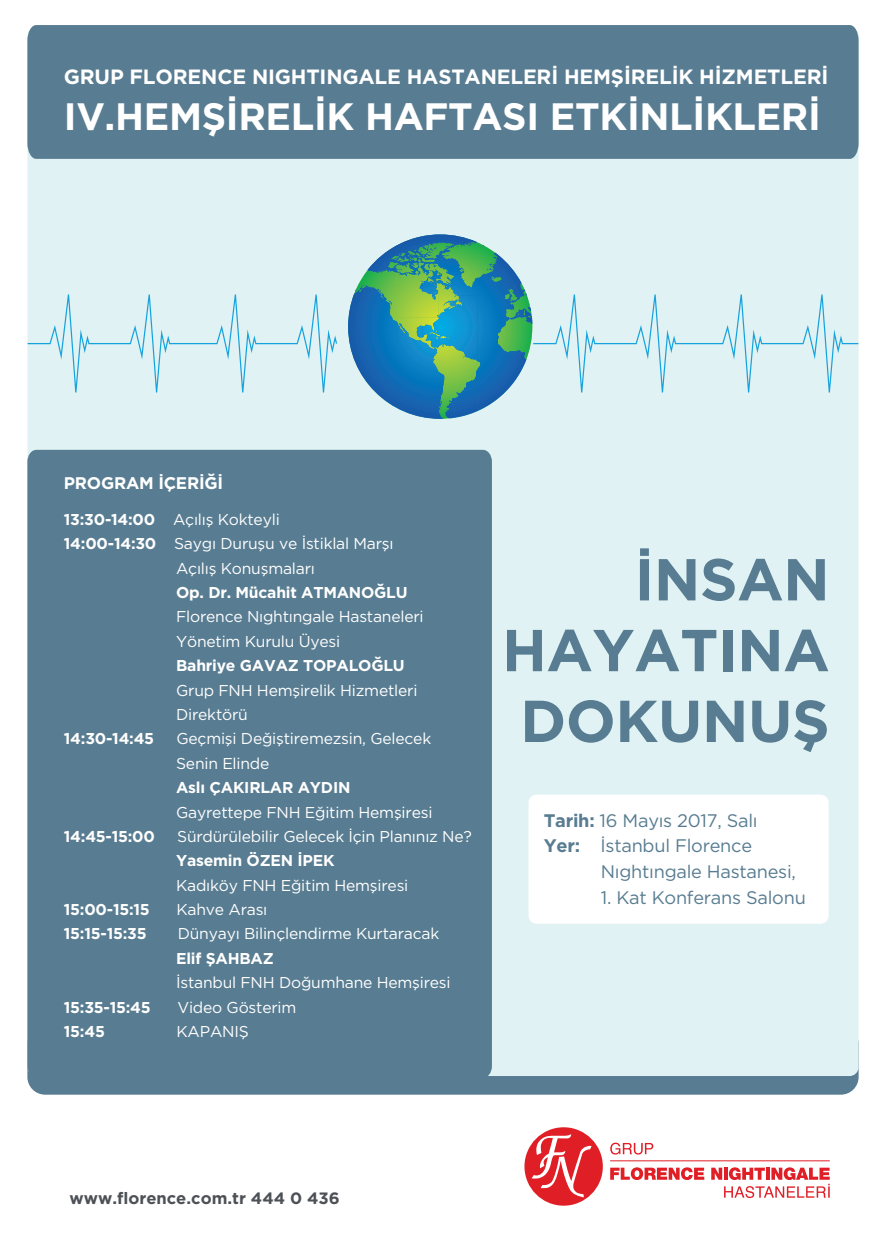
<style>
.page{position:relative;width:886px;height:1241px;background:#fff}
.page>*{position:absolute;margin:0;border:0;box-sizing:border-box;transform-origin:0 0}
.t1{font:700 58.94px/70.8px "Gotham";letter-spacing:-.01em;color:#587c91;text-align:right}
.t2{font:700 38.12px "Gotham";letter-spacing:-.01em;color:#fff}
.t3{font:700 20.62px "Gotham";letter-spacing:-.01em;color:#fff}
.t4{font:18.12px "Gotham";letter-spacing:-.015em;color:#587c91}
.t5{font:700 16.88px "Gotham";letter-spacing:-.015em;color:#fff}
.t6{font:700 16.44px "Gotham";color:#4d5156}
.t7{font:15.69px/24.4px "Gotham";letter-spacing:-.015em;color:#fff}
.t8{font:700 15.69px "Gotham";letter-spacing:-.015em;color:#fff}
.s1{font-weight:700}
</style>
<div class="page">
<div style="left:27px;top:1025px;width:831px;height:69px;background:#587c91;border-radius:18px"></div>
<div style="left:27px;top:159px;width:831px;height:916px;background:#e0f2f3"></div>
<svg style="left:27px;top:294px;width:310px;height:98px;background:#d5edf1"></svg>
<svg style="left:348px;top:234px;width:510px;height:185px;background:#aad3d7"></svg>
<div style="left:27px;top:450px;width:465px;height:627px;background:#587c91"></div>
<div style="left:27px;top:25px;width:831px;height:134px;background:#587c91"></div>
<div style="left:524px;top:1127px;width:79px;height:78px;background:#e01e26;border-radius:50%"></div>
<svg style="left:531px;top:1133px;width:60px;height:64px"></svg>
<svg style="left:610px;top:1167px;width:94px;height:12px"></svg>
<hr style="left:610px;top:1160px;width:220px;height:1px;background:#e01e26">
<svg style="left:711px;top:1167px;width:119px;height:30px"></svg>
<svg style="left:610px;top:1142px;width:43px;height:12px"></svg>
<div style="left:528px;top:794px;width:300px;height:129px;background:#fff;border-radius:8px"></div>
<h3 class="t3" style="left:64px;top:63px;width:766px">GRUP FLORENCE NIGHTINGALE HASTANELERİ HEMŞİRELİK HİZMETLERİ</h3>
<h2 class="t2" style="left:64px;top:91px;width:758px">IV.HEMŞİRELİK HAFTASI ETKİNLİKLERİ</h2>
<p class="t5" style="left:64px;top:471px;width:161px">PROGRAM İÇERİĞİ</p>
<p class="t7" style="left:64px;top:506px;width:217px"><span class="s1">13:30-14:00</span> Açılış Kokteyli</p>
<p class="t7" style="left:64px;top:531px;width:331px"><span class="s1">14:00-14:30</span> Saygı Duruşu ve İstiklal Marşı</p>
<p class="t7" style="left:176px;top:555px;width:140px">Açılış Konuşmaları</p>
<p class="t8" style="left:176px;top:582px;width:233px">Op. Dr. Mücahit ATMANOĞLU</p>
<p class="t7" style="left:176px;top:604px;width:249px">Florence Nıghtıngale Hastaneleri<br>Yönetim Kurulu Üyesi</p>
<p class="t8" style="left:176px;top:655px;width:230px">Bahriye GAVAZ TOPALOĞLU</p>
<p class="t7" style="left:176px;top:677px;width:243px">Grup FNH Hemşirelik Hizmetleri<br>Direktörü</p>
<p class="t8" style="left:64px;top:728px;width:92px">14:30-14:45</p>
<p class="t7" style="left:176px;top:726px;width:257px">Geçmişi Değiştiremezsin, Gelecek<br>Senin Elinde</p>
<p class="t8" style="left:176px;top:777px;width:176px">Aslı ÇAKIRLAR AYDIN</p>
<p class="t7" style="left:176px;top:799px;width:258px">Gayrettepe FNH Eğitim Hemşiresi</p>
<p class="t8" style="left:64px;top:825px;width:93px">14:45-15:00</p>
<p class="t7" style="left:177px;top:823px;width:296px">Sürdürülebilir Gelecek İçin Planınız Ne?</p>
<p class="t8" style="left:176px;top:850px;width:160px">Yasemin ÖZEN İPEK</p>
<p class="t7" style="left:176px;top:872px;width:234px">Kadıköy FNH Eğitim Hemşiresi</p>
<p class="t8" style="left:64px;top:899px;width:87px">15:00-15:15</p>
<p class="t7" style="left:177px;top:896px;width:92px">Kahve Arası</p>
<p class="t8" style="left:64px;top:923px;width:84px">15:15-15:35</p>
<p class="t7" style="left:178px;top:921px;width:263px">Dünyayı Bilinçlendirme Kurtaracak</p>
<p class="t8" style="left:176px;top:947px;width:99px">Elif ŞAHBAZ</p>
<p class="t7" style="left:176px;top:970px;width:276px">İstanbul FNH Doğumhane Hemşiresi</p>
<p class="t8" style="left:64px;top:996px;width:88px">15:35-15:45</p>
<p class="t7" style="left:177px;top:994px;width:120px">Video Gösterim</p>
<p class="t8" style="left:64px;top:1020px;width:42px">15:45</p>
<p class="t7" style="left:176px;top:1018px;width:74px">KAPANIŞ</p>
<h1 class="t1" style="left:502px;top:543px;width:329px">İNSAN<br>HAYATINA<br>DOKUNUŞ</h1>
<p class="t4" style="left:544px;top:808px;width:215px"><span class="s1">Tarih:</span> 16 Mayıs 2017, Salı</p>
<p class="t4" style="left:544px;top:834px;width:210px"><span class="s1">Yer:</span> İstanbul Florence</p>
<p class="t4" style="left:601px;top:860px;width:197px">Nıghtıngale Hastanesi,</p>
<p class="t4" style="left:601px;top:885px;width:206px">1. Kat Konferans Salonu</p>
<p class="t6" style="left:70px;top:1186px;width:272px">www.florence.com.tr 444 0 436</p>
</div>
